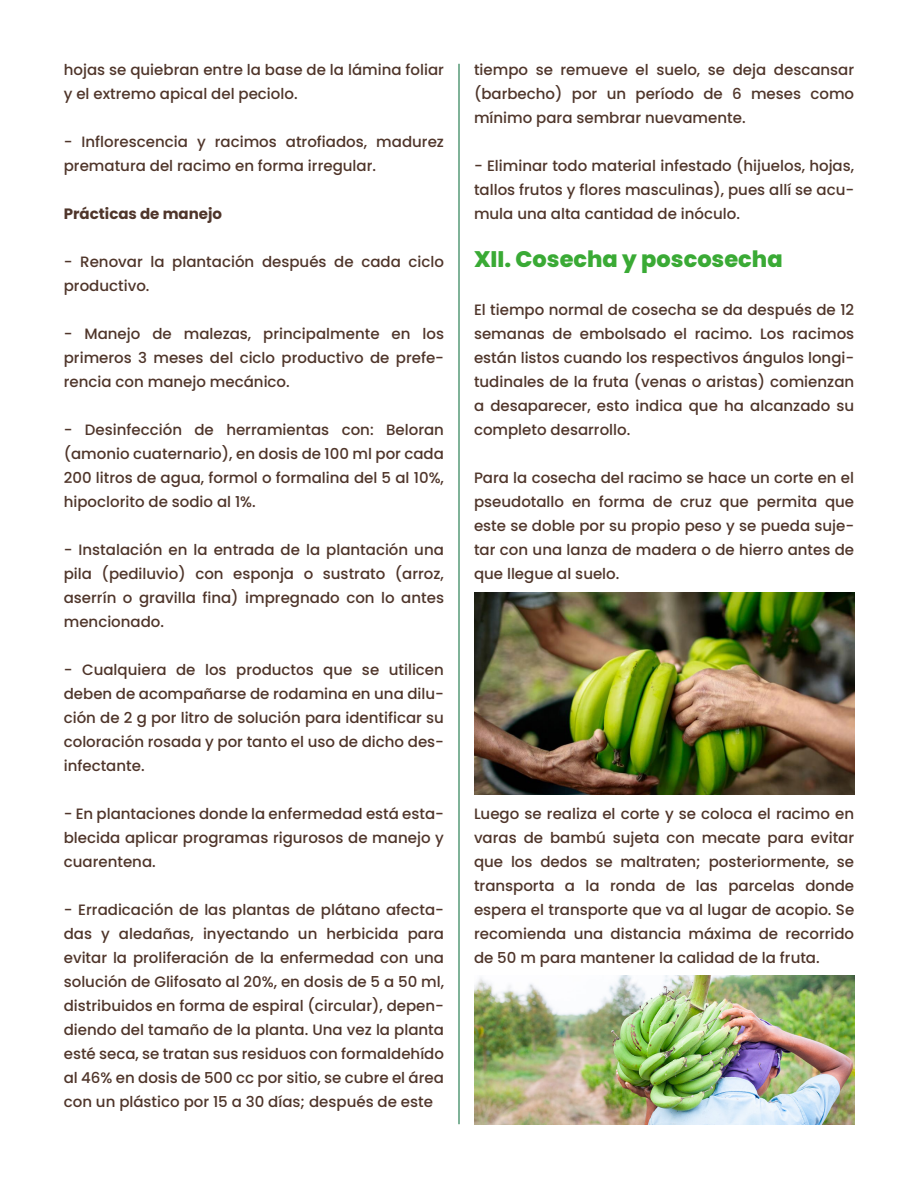
<style>
.page{position:relative;width:918px;height:1188px;background:#fff}
.page>*{position:absolute;margin:0;border:0;box-sizing:border-box;transform-origin:0 0}
.t1{font:800 22.5px "Poppins";color:#3aaa35}
.t2{font:500 15px/24px "Poppins";color:#4f352a;text-align:justify}
.t3{font:700 15px "Poppins";color:#4f352a}
</style>
<div class="page">
<hr style="left:459px;top:64px;width:1px;height:1060px;background:#063">
<img style="left:474px;top:592px;width:380px;height:203px">
<img style="left:474px;top:975px;width:380px;height:149px">
<p class="t2" style="left:64px;top:58px;width:382px">hojas se quiebran entre la base de la lámina foliar y el extremo apical del peciolo.</p>
<p class="t2" style="left:64px;top:130px;width:382px">- Inflorescencia y racimos atrofiados, madurez prematura del racimo en forma irregular.</p>
<p class="t3" style="left:64px;top:205px;width:160px">Prácticas de manejo</p>
<p class="t2" style="left:64px;top:250px;width:382px">- Renovar la plantación después de cada ciclo productivo.</p>
<p class="t2" style="left:64px;top:322px;width:382px">- Manejo de malezas, principalmente en los primeros 3 meses del ciclo productivo de prefe&shy;rencia con manejo mecánico.</p>
<p class="t2" style="left:64px;top:418px;width:382px">- Desinfección de herramientas con: Beloran (amonio cuaternario), en dosis de 100 ml por cada 200 litros de agua, formol o formalina del 5 al 10%, hipoclorito de sodio al 1%.</p>
<p class="t2" style="left:64px;top:538px;width:382px">- Instalación en la entrada de la plantación una pila (pediluvio) con esponja o sustrato (arroz, aserrín o gravilla fina) impregnado con lo antes mencionado.</p>
<p class="t2" style="left:64px;top:658px;width:382px">- Cualquiera de los productos que se utilicen deben de acompañarse de rodamina en una dilu&shy;ción de 2 g por litro de solución para identificar su coloración rosada y por tanto el uso de dicho des&shy;infectante.</p>
<p class="t2" style="left:64px;top:802px;width:382px">- En plantaciones donde la enfermedad está esta&shy;blecida aplicar programas rigurosos de manejo y cuarentena.</p>
<p class="t2" style="left:64px;top:898px;width:382px">- Erradicación de las plantas de plátano afecta&shy;das y aledañas, inyectando un herbicida para evitar la proliferación de la enfermedad con una solución de Glifosato al 20%, en dosis de 5 a 50 ml, distribuidos en forma de espiral (circular), depen&shy;diendo del tamaño de la planta. Una vez la planta esté seca, se tratan sus residuos con formaldehído al 46% en dosis de 500 cc por sitio, se cubre el área con un plástico por 15 a 30 días; después de este</p>
<p class="t2" style="left:474px;top:58px;width:382px">tiempo se remueve el suelo, se deja descansar (barbecho) por un período de 6 meses como mínimo para sembrar nuevamente.</p>
<p class="t2" style="left:474px;top:154px;width:382px">- Eliminar todo material infestado (hijuelos, hojas, tallos frutos y flores masculinas), pues allí se acu&shy;mula una alta cantidad de inóculo.</p>
<h1 class="t1" style="left:474px;top:246px;width:310px">XII. Cosecha y poscosecha</h1>
<p class="t2" style="left:474px;top:298px;width:382px">El tiempo normal de cosecha se da después de 12 semanas de embolsado el racimo. Los racimos están listos cuando los respectivos ángulos longi&shy;tudinales de la fruta (venas o aristas) comienzan a desaparecer, esto indica que ha alcanzado su completo desarrollo.</p>
<p class="t2" style="left:474px;top:466px;width:382px">Para la cosecha del racimo se hace un corte en el pseudotallo en forma de cruz que permita que este se doble por su propio peso y se pueda suje&shy;tar con una lanza de madera o de hierro antes de que llegue al suelo.</p>
<p class="t2" style="left:474px;top:802px;width:382px">Luego se realiza el corte y se coloca el racimo en varas de bambú sujeta con mecate para evitar que los dedos se maltraten; posteriormente, se transporta a la ronda de las parcelas donde espera el transporte que va al lugar de acopio. Se recomienda una distancia máxima de recorrido de 50 m para mantener la calidad de la fruta.</p>
</div>
